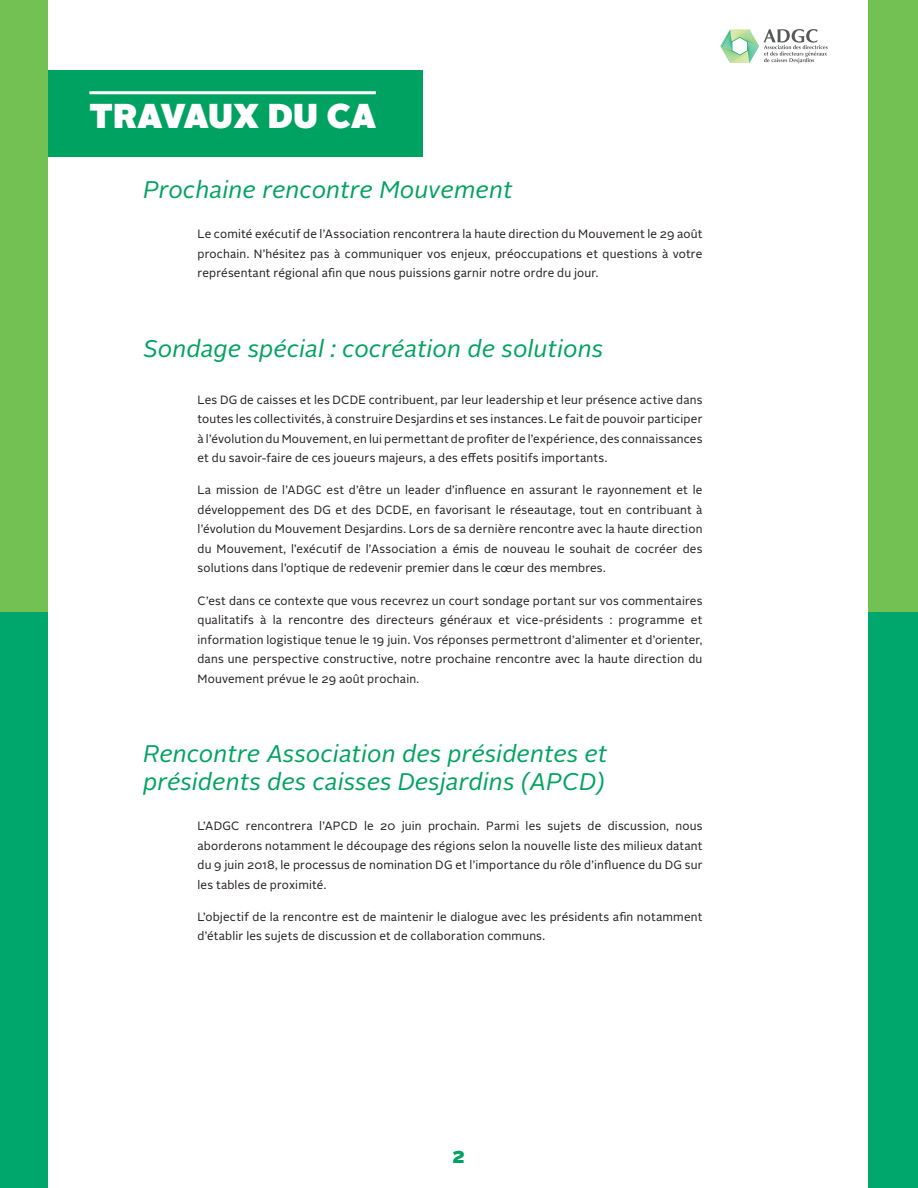
<style>
.page{position:relative;width:918px;height:1188px;background:#fff}
.page>*{position:absolute;margin:0;border:0;box-sizing:border-box;transform-origin:0 0}
.TITLE_WHITE{font:900 34.5px "Alright Sans";letter-spacing:.005em;color:#fff}
.Intertitre{font:italic 24px/28.5px "Alright Sans";letter-spacing:.01em;color:#00a261}
.t1{font:900 20.85px "Alright Sans";color:#00a261}
.Texte{font:12px/19.5px "Alright Sans";letter-spacing:.015em;color:#231f20;text-align:justify}
</style>
<div class="page">
<div style="left:48px;top:70px;width:374px;height:86px;background:#00a261"></div>
<div style="left:0;top:0;width:48px;height:1188px;background:#00a76d"></div>
<div style="left:0;top:0;width:48px;height:612px;background:#73c053"></div>
<svg style="left:720px;top:29px;width:108px;height:35px"></svg>
<div style="left:869px;top:0;width:49px;height:1188px;background:#00a76d"></div>
<div style="left:869px;top:0;width:49px;height:612px;background:#73c053"></div>
<hr style="left:89px;top:91px;width:287px;height:3px;background:#fff">
<p class="TITLE_WHITE" style="left:89px;top:91px;width:288px">TRAVAUX DU CA</p>
<p class="Intertitre" style="left:143px;top:176px;width:371px">Prochaine rencontre Mouvement</p>
<p class="Texte" style="left:198px;top:225px;width:506px">Le comité exécutif de l’Association rencontrera la haute direction du Mouvement le 29 août prochain. N’hésitez pas à communiquer vos enjeux, préoccupations et questions à votre représentant régional afin que nous puissions garnir notre ordre du jour.</p>
<p class="Intertitre" style="left:143px;top:335px;width:461px">Sondage spécial : cocréation de solutions</p>
<p class="Texte" style="left:198px;top:390px;width:506px">Les DG de caisses et les DCDE contribuent, par leur leadership et leur présence active dans toutes les collectivités, à construire Desjardins et ses instances. Le fait de pouvoir participer à l’évolution du Mouvement, en lui permettant de profiter de l’expérience, des connaissances et du savoir-faire de ces joueurs majeurs, a des effets positifs importants.</p>
<p class="Texte" style="left:198px;top:481px;width:506px">La mission de l’ADGC est d’être un leader d’influence en assurant le rayonnement et le développement des DG et des DCDE, en favorisant le réseautage, tout en contribuant à l’évolution du Mouvement Desjardins. Lors de sa dernière rencontre avec la haute direction du Mouvement, l’exécutif de l’Association a émis de nouveau le souhait de cocréer des solutions dans l’optique de redevenir premier dans le cœur des membres.</p>
<p class="Texte" style="left:198px;top:591px;width:506px">C’est dans ce contexte que vous recevrez un court sondage portant sur vos commentaires qualitatifs à la rencontre des directeurs généraux et vice-présidents : programme et information logistique tenue le 19 juin. Vos réponses permettront d’alimenter et d’orienter, dans une perspective constructive, notre prochaine rencontre avec la haute direction du Mouvement prévue le 29 août prochain.</p>
<p class="Intertitre" style="left:143px;top:740px;width:466px">Rencontre Association des présidentes et présidents des caisses Desjardins (APCD)</p>
<p class="Texte" style="left:198px;top:817px;width:507px">L’ADGC rencontrera l’APCD le 20 juin prochain. Parmi les sujets de discussion, nous aborderons notamment le découpage des régions selon la nouvelle liste des milieux datant du 9 juin 2018, le processus de nomination DG et l’importance du rôle d’influence du DG sur les tables de proximité.</p>
<p class="Texte" style="left:198px;top:907px;width:506px">L’objectif de la rencontre est de maintenir le dialogue avec les présidents afin notamment d’établir les sujets de discussion et de collaboration communs.</p>
<h3 class="t1" style="left:452px;top:1140px;width:14px">2</h3>
</div>
